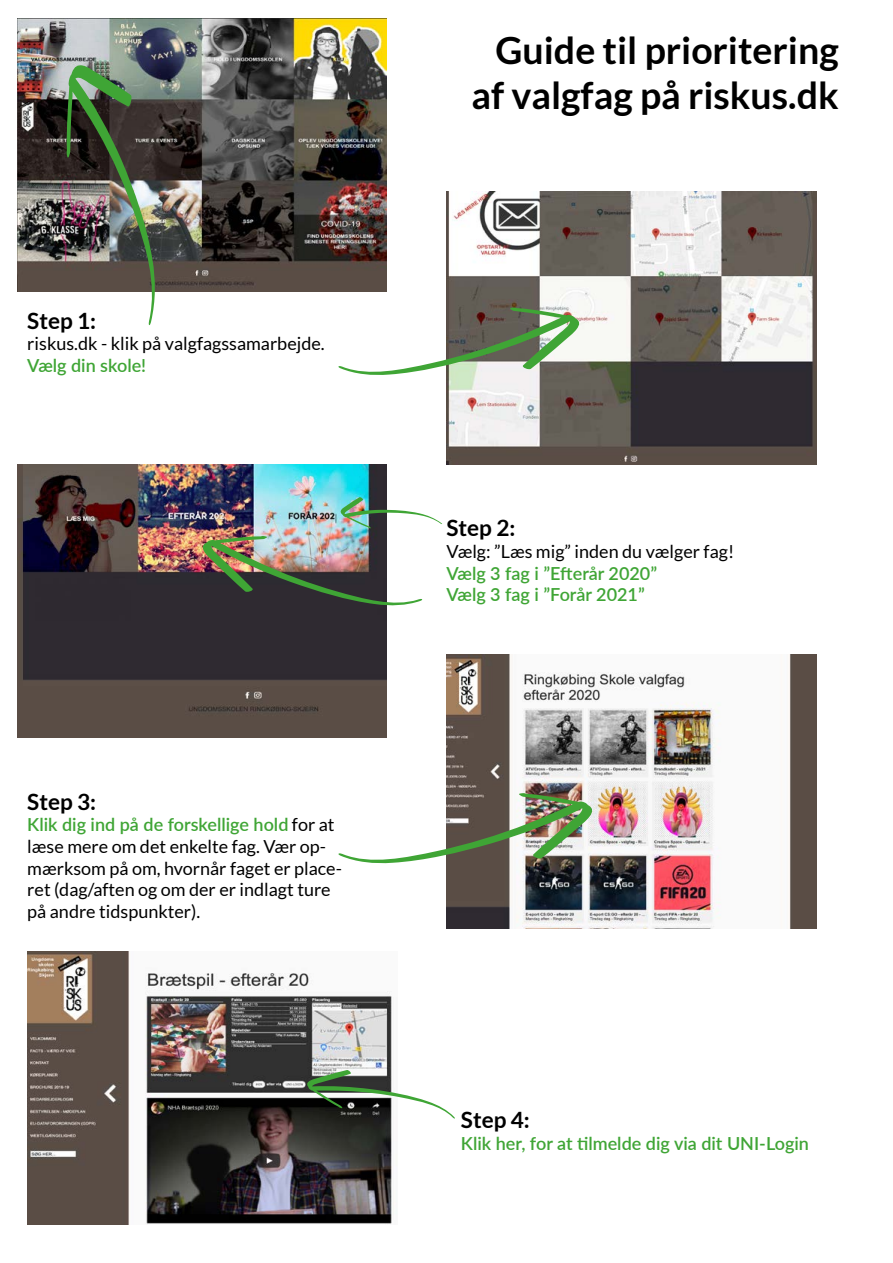
<style>
.page{position:relative;width:893px;height:1263px;background:#fff}
.page>*{position:absolute;margin:0;border:0;box-sizing:border-box;transform-origin:0 0}
.t1{font:700 37.5px/45px "Lato";color:#000;text-align:right}
.t2{font:700 22.5px "Lato";color:#000}
.t3{font:18px/21.6px "Lato";color:#000}
.t4{font:600 18px/21.6px "Lato";color:#3fa535}
.s1{font-weight:600;color:#3fa535}
</style>
<div class="page">
<img style="left:17px;top:18px;width:370px;height:273px">
<img style="left:446px;top:191px;width:370px;height:274px">
<img style="left:17px;top:465px;width:370px;height:272px">
<img style="left:446px;top:655px;width:370px;height:273px">
<img style="left:27px;top:951px;width:370px;height:274px">
<img style="left:66px;top:64px;width:91px;height:262px">
<svg style="left:338px;top:307px;width:242px;height:70px"></svg>
<img style="left:338px;top:793px;width:255px;height:72px">
<img style="left:202px;top:536px;width:221px;height:71px">
<svg style="left:340px;top:497px;width:102px;height:31px"></svg>
<svg style="left:306px;top:1069px;width:149px;height:50px"></svg>
<p class="t2" style="left:27px;top:307px;width:70px">Step 1:</p>
<p class="t3" style="left:27px;top:333px;width:299px">riskus.dk - klik på valgfagssamarbejde.</p>
<p class="t4" style="left:27px;top:354px;width:120px">Vælg din skole!</p>
<p class="t2" style="left:27px;top:789px;width:70px">Step 3:</p>
<p class="t3" style="left:27px;top:814px;width:316px"><span class="s1">Klik dig ind på de forskellige hold</span> for at læse mere om det enkelte fag. Vær op&shy;mærksom på om, hvornår faget er place&shy;ret (dag/aften og om der er indlagt ture på andre tidspunkter).</p>
<h1 class="t1" style="left:471px;top:28px;width:369px">Guide til prioritering af valgfag på riskus.dk</h1>
<p class="t2" style="left:446px;top:515px;width:70px">Step 2:</p>
<p class="t3" style="left:446px;top:541px;width:289px">Vælg: ”Læs mig” inden du vælger fag!</p>
<p class="t4" style="left:446px;top:561px;width:212px">Vælg 3 fag i ”Efterår 2020”<br>Vælg 3 fag i ”Forår 2021”</p>
<p class="t2" style="left:461px;top:1107px;width:70px">Step 4:</p>
<p class="t4" style="left:461px;top:1131px;width:350px">Klik her, for at tilmelde dig via dit UNI-Login</p>
</div>
